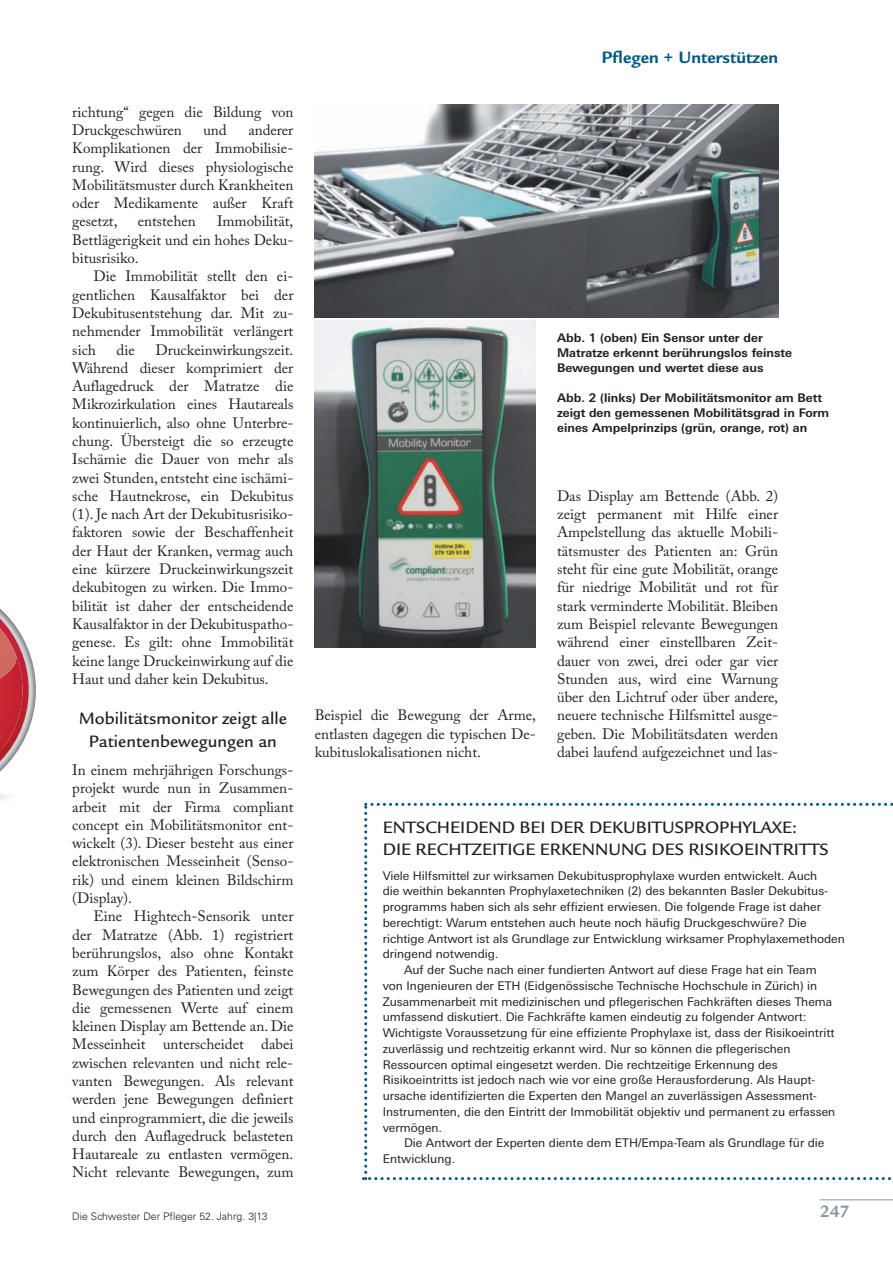
<style>
.page{position:relative;width:893px;height:1263px;background:#fff}
.page>*{position:absolute;margin:0;border:0;box-sizing:border-box;transform-origin:0 0}
.t1{font:500 18px/22.5px "Legacy Sans";color:#231f20;text-align:center}
.t2{font:700 18px "Legacy Sans";color:#015882}
.t3{font:700 18px "Legacy Sans";color:#8b98a0}
.t4{font:15px/18.3px "Adobe Caslon Pro";color:#231f20;text-align:justify}
.t5{font:12px "LT Univers Basic";color:#231f20}
.t6{font:700 12px/15px "LT Univers Basic";color:#231f20}
.t7{font:300 10.5px "Univers";color:#231f20}
</style>
<div class="page">
<hr style="left:820px;top:1199px;width:73px;height:1px;background:#8b98a0">
<svg style="left:0;top:608px;width:36px;height:193px"></svg>
<svg style="left:363px;top:802px;width:530px;height:378px"></svg>
<img style="left:315px;top:105px;width:463px;height:213px">
<img style="left:315px;top:320px;width:221px;height:327px">
<p class="t4" style="left:72px;top:104px;width:223px">richtung“ gegen die Bildung von<br>Druckgeschwüren</p>
<p class="t4" style="left:72px;top:122px;width:223px;text-indent:176px">anderer Komplikationen der Immobilisie&shy;rung. Wird dieses physiologische Mobilitätsmuster durch Krankheiten oder Medikamente außer Kraft gesetzt,</p>
<p class="t4" style="left:203px;top:122px;width:25px">und</p>
<p class="t4" style="left:72px;top:214px;width:223px;text-indent:145px">Immobilität, Bettlägerigkeit und ein hohes Deku&shy;bitusrisiko.</p>
<p class="t4" style="left:72px;top:269px;width:223px;text-indent:21px">Die Immobilität stellt den ei&shy;gentlichen Kausalfaktor bei der Dekubitusentstehung dar. Mit zu&shy;nehmender Immobilität verlängert sich</p>
<p class="t4" style="left:138px;top:214px;width:60px">entstehen</p>
<p class="t4" style="left:72px;top:342px;width:223px;text-indent:83px">Druckeinwirkungszeit.<br>Während dieser komprimiert der Auflagedruck der Matratze die Mikrozirkulation eines Hautareals kontinuierlich, also ohne Unterbre&shy;chung. Übersteigt die so erzeugte Ischämie die Dauer von mehr als zwei Stunden, entsteht eine ischämi&shy;sche Hautnekrose, ein Dekubitus (1). Je nach Art der Dekubitusrisiko&shy;faktoren sowie der Beschaffenheit der Haut der Kranken, vermag auch eine kürzere Druckeinwirkungszeit dekubitogen zu wirken. Die Immo&shy;bilität ist daher der entscheidende Kausalfaktor in der Dekubituspatho&shy;genese. Es gilt: ohne Immobilität keine lange Druckeinwirkung auf die Haut und daher kein Dekubitus.</p>
<p class="t1" style="left:79px;top:709px;width:210px">Mobilitätsmonitor zeigt alle<br>Patientenbewegungen an</p>
<p class="t4" style="left:72px;top:762px;width:223px">In einem mehrjährigen Forschungs&shy;projekt wurde nun in Zusammen - arbeit mit der Firma compliant concept ein Mobilitätsmonitor ent&shy;wickelt (3). Dieser besteht aus einer elektronischen Messeinheit (Senso&shy;rik) und einem kleinen Bildschirm (Display).</p>
<p class="t4" style="left:72px;top:909px;width:223px;text-indent:21px">Eine Hightech-Sensorik unter der Matratze (Abb. 1) registriert berührungslos, also ohne Kontakt zum Körper des Patienten, feinste Bewegungen des Patienten und zeigt die gemessenen Werte auf einem kleinen Display am Bettende an. Die Messeinheit unterscheidet dabei zwischen relevanten und nicht rele&shy;vanten Bewegungen. Als relevant werden jene Bewegungen definiert und einprogrammiert, die die jeweils durch den Auflagedruck belasteten Hautareale zu entlasten vermögen.<br>Nicht relevante Bewegungen, zum</p>
<p class="t4" style="left:117px;top:342px;width:20px">die</p>
<p class="t2" style="left:602px;top:51px;width:178px">Pflegen + Unterstützen</p>
<p class="t6" style="left:557px;top:331px;width:237px">Abb. 1 (oben) Ein Sensor unter der<br>Matratze erkennt berührungslos feinste<br>Bewegungen und wertet diese aus</p>
<p class="t6" style="left:557px;top:391px;width:274px">Abb. 2 (links) Der Mobilitätsmonitor am Bett zeigt den gemessenen Mobilitätsgrad in Form eines Ampelprinzips (grün, orange, rot) an</p>
<p class="t4" style="left:315px;top:708px;width:223px">Beispiel die Bewegung der Arme, entlasten dagegen die typischen De&shy;kubituslokalisationen nicht.</p>
<p class="t4" style="left:557px;top:488px;width:223px">Das Display am Bettende (Abb. 2) zeigt permanent mit Hilfe einer Ampelstellung das aktuelle Mobili&shy;tätsmuster des Patienten an: Grün steht für eine gute Mobilität, orange für niedrige Mobilität und rot für stark verminderte Mobilität. Bleiben zum Beispiel relevante Bewegungen während einer einstellbaren Zeit&shy;dauer von zwei, drei oder gar vier Stunden aus, wird eine Warnung über den Lichtruf oder über andere, neuere technische Hilfsmittel ausge&shy;geben. Die Mobilitätsdaten werden dabei laufend aufgezeichnet und las-</p>
<p class="t1" style="left:383px;top:818px;width:447px;text-align:left">ENTSCHEIDEND BEI DER DEKUBITUSPROPHYLAXE:<br>DIE RECHTZEITIGE ERKENNUNG DES RISIKOEINTRITTS</p>
<p class="t5" style="left:383px;top:870px;width:436px">Viele Hilfsmittel zur wirksamen Dekubitusprophylaxe wurden entwickelt. Auch</p>
<p class="t5" style="left:383px;top:886px;width:447px">die weithin bekannten Prophylaxetechniken (2) des bekannten Basler Dekubitus -</p>
<p class="t5" style="left:383px;top:902px;width:440px">programms haben sich als sehr effizient erwiesen. Die folgende Frage ist daher</p>
<p class="t5" style="left:383px;top:917px;width:425px">berechtigt: Warum entstehen auch heute noch häufig Druckgeschwüre? Die</p>
<p class="t5" style="left:383px;top:933px;width:464px">richtige Antwort ist als Grundlage zur Entwicklung wirksamer Prophylaxemethoden</p>
<p class="t5" style="left:383px;top:949px;width:117px">dringend notwendig.</p>
<p class="t5" style="left:404px;top:965px;width:414px">Auf der Suche nach einer fundierten Antwort auf diese Frage hat ein Team</p>
<p class="t5" style="left:383px;top:980px;width:436px">von Ingenieuren der ETH (Eidgenössische Technische Hochschule in Zürich) in</p>
<p class="t5" style="left:383px;top:996px;width:451px">Zusammenarbeit mit medizinischen und pflegerischen Fachkräften dieses Thema</p>
<p class="t5" style="left:383px;top:1012px;width:425px">umfassend diskutiert. Die Fachkräfte kamen eindeutig zu folgender Antwort:</p>
<p class="t5" style="left:383px;top:1028px;width:453px">Wichtigste Voraussetzung für eine effiziente Prophylaxe ist, dass der Risikoeintritt</p>
<p class="t5" style="left:383px;top:1043px;width:409px">zuverlässig und rechtzeitig erkannt wird. Nur so können die pflegerischen</p>
<p class="t5" style="left:383px;top:1059px;width:396px">Ressourcen optimal eingesetzt werden. Die rechtzeitige Erkennung des</p>
<p class="t5" style="left:383px;top:1075px;width:434px">Risikoeintritts ist jedoch nach wie vor eine große Herausforderung. Als Haupt-</p>
<p class="t5" style="left:383px;top:1091px;width:436px">ursache identifizierten die Experten den Mangel an zuverlässigen Assessment-</p>
<p class="t5" style="left:383px;top:1106px;width:454px">Instrumenten, die den Eintritt der Immobilität objektiv und permanent zu erfassen</p>
<p class="t5" style="left:383px;top:1122px;width:61px">vermögen.</p>
<p class="t5" style="left:404px;top:1138px;width:422px">Die Antwort der Experten diente dem ETH/Empa-Team als Grundlage für die</p>
<p class="t5" style="left:383px;top:1154px;width:74px">Entwicklung.</p>
<p class="t7" style="left:72px;top:1212px;width:197px">Die Schwester Der Pfleger 52. Jahrg. 3|13</p>
<p class="t3" style="left:820px;top:1205px;width:32px">247</p>
</div>
